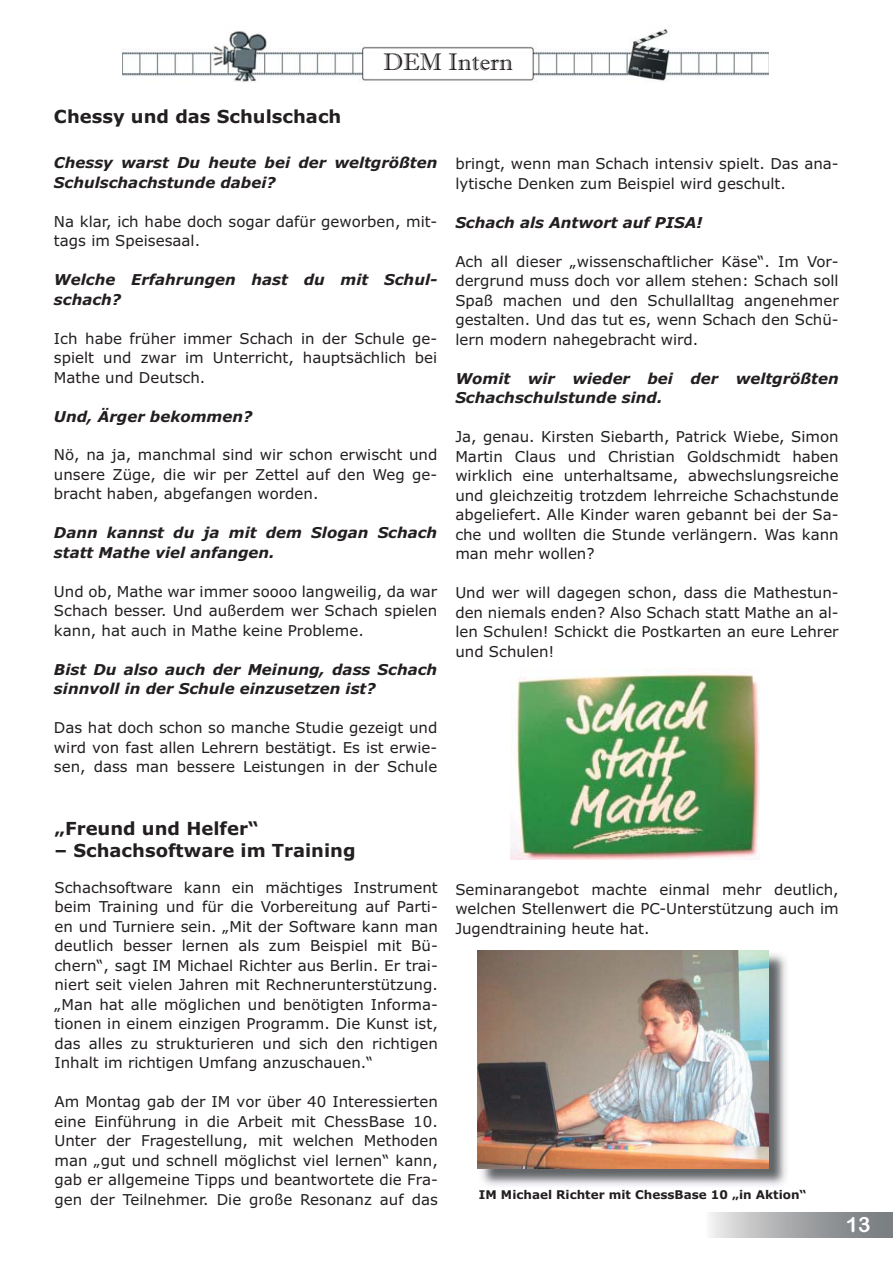
<style>
.page{position:relative;width:893px;height:1263px;background:#fff}
.page>*{position:absolute;margin:0;border:0;box-sizing:border-box;transform-origin:0 0}
.t1{font:24px "Imprint MT Shadow";color:#231f20}
.t2{font:21px "Arial Rounded MT Bold";color:#fff}
.t3{font:700 18px "Verdana";color:#231f20}
.t4{font:15px/19.5px "Verdana";color:#231f20;text-align:justify}
.t5{font:italic 700 15px/19.5px "Verdana";color:#231f20}
.t6{font:700 12px "Verdana";color:#231f20}
</style>
<div class="page">
<svg style="left:710px;top:1213px;width:183px;height:25px;background:#a7a9ab"></svg>
<img style="left:122px;top:29px;width:647px;height:53px">
<img style="left:510px;top:670px;width:250px;height:190px">
<img style="left:479px;top:952px;width:308px;height:234px">
<img style="left:477px;top:950px;width:291px;height:218px">
<h1 class="t1" style="left:383px;top:53px;width:132px">DEM Intern</h1>
<p class="t3" style="left:54px;top:109px;width:289px">Chessy und das Schulschach</p>
<p class="t5" style="left:54px;top:154px;width:385px">Chessy warst Du heute bei der weltgrößten<br>Schulschachstunde dabei?</p>
<p class="t4" style="left:54px;top:213px;width:385px">Na klar, ich habe doch sogar dafür geworben, mit&shy;tags im Speisesaal.</p>
<p class="t5" style="left:54px;top:271px;width:385px">Welche Erfahrungen hast du mit Schul&shy;schach?</p>
<p class="t4" style="left:54px;top:330px;width:385px">Ich habe früher immer Schach in der Schule ge&shy;spielt und zwar im Unterricht, hauptsächlich bei Mathe und Deutsch.</p>
<p class="t5" style="left:54px;top:408px;width:200px">Und, Ärger bekommen?</p>
<p class="t4" style="left:54px;top:447px;width:385px">Nö, na ja, manchmal sind wir schon erwischt und unsere Züge, die wir per Zettel auf den Weg ge&shy;bracht haben, abgefangen worden.</p>
<p class="t5" style="left:54px;top:525px;width:385px">Dann kannst du ja mit dem Slogan Schach statt Mathe viel anfangen.</p>
<p class="t4" style="left:54px;top:583px;width:385px">Und ob, Mathe war immer soooo langweilig, da war Schach besser. Und außerdem wer Schach spielen kann, hat auch in Mathe keine Probleme.</p>
<p class="t5" style="left:54px;top:661px;width:385px">Bist Du also auch der Meinung, dass Schach sinnvoll in der Schule einzusetzen ist?</p>
<p class="t4" style="left:54px;top:719px;width:385px">Das hat doch schon so manche Studie gezeigt und wird von fast allen Lehrern bestätigt. Es ist erwie&shy;sen, dass man bessere Leistungen in der Schule</p>
<p class="t4" style="left:455px;top:155px;width:385px">bringt, wenn man Schach intensiv spielt. Das ana&shy;lytische Denken zum Beispiel wird geschult.</p>
<p class="t5" style="left:455px;top:214px;width:249px">Schach als Antwort auf PISA!</p>
<p class="t4" style="left:455px;top:253px;width:385px">Ach all dieser „wissenschaftlicher Käse“. Im Vor&shy;dergrund muss doch vor allem stehen: Schach soll Spaß machen und den Schullalltag angenehmer gestalten. Und das tut es, wenn Schach den Schü&shy;lern modern nahegebracht wird.</p>
<p class="t5" style="left:455px;top:370px;width:385px">Womit wir wieder bei der weltgrößten<br>Schachschulstunde sind.</p>
<p class="t4" style="left:455px;top:428px;width:385px">Ja, genau. Kirsten Siebarth, Patrick Wiebe, Simon Martin Claus und Christian Goldschmidt haben wirklich eine unterhaltsame, abwechslungsreiche und gleichzeitig trotzdem lehrreiche Schachstunde abgeliefert. Alle Kinder waren gebannt bei der Sa&shy;che und wollten die Stunde verlängern. Was kann man mehr wollen?</p>
<p class="t4" style="left:455px;top:584px;width:385px">Und wer will dagegen schon, dass die Mathestun&shy;den niemals enden? Also Schach statt Mathe an al&shy;len Schulen! Schickt die Postkarten an eure Lehrer und Schulen!</p>
<p class="t3" style="left:54px;top:821px;width:206px">„Freund und Helfer“</p>
<p class="t3" style="left:54px;top:843px;width:303px">– Schachsoftware im Training</p>
<p class="t4" style="left:54px;top:879px;width:385px">Schachsoftware kann ein mächtiges Instrument beim Training und für die Vorbereitung auf Parti&shy;en und Turniere sein. „Mit der Software kann man deutlich besser lernen als zum Beispiel mit Bü&shy;chern“, sagt IM Michael Richter aus Berlin. Er trai&shy;niert seit vielen Jahren mit Rechnerunterstützung. „Man hat alle möglichen und benötigten Informa&shy;tionen in einem einzigen Programm. Die Kunst ist, das alles zu strukturieren und sich den richtigen Inhalt im richtigen Umfang anzuschauen.“</p>
<p class="t4" style="left:54px;top:1093px;width:385px">Am Montag gab der IM vor über 40 Interessierten eine Einführung in die Arbeit mit ChessBase 10.<br>Unter der Fragestellung, mit welchen Methoden man „gut und schnell möglichst viel lernen“ kann, gab er allgemeine Tipps und beantwortete die Fra&shy;gen der Teilnehmer. Die große Resonanz auf das</p>
<p class="t4" style="left:455px;top:881px;width:385px">Seminarangebot machte einmal mehr deutlich, welchen Stellenwert die PC-Unterstützung auch im Jugendtraining heute hat.</p>
<p class="t6" style="left:479px;top:1190px;width:329px">IM Michael Richter mit ChessBase 10 „in Aktion“</p>
<h2 class="t2" style="left:846px;top:1213px;width:26px">13</h2>
</div>
